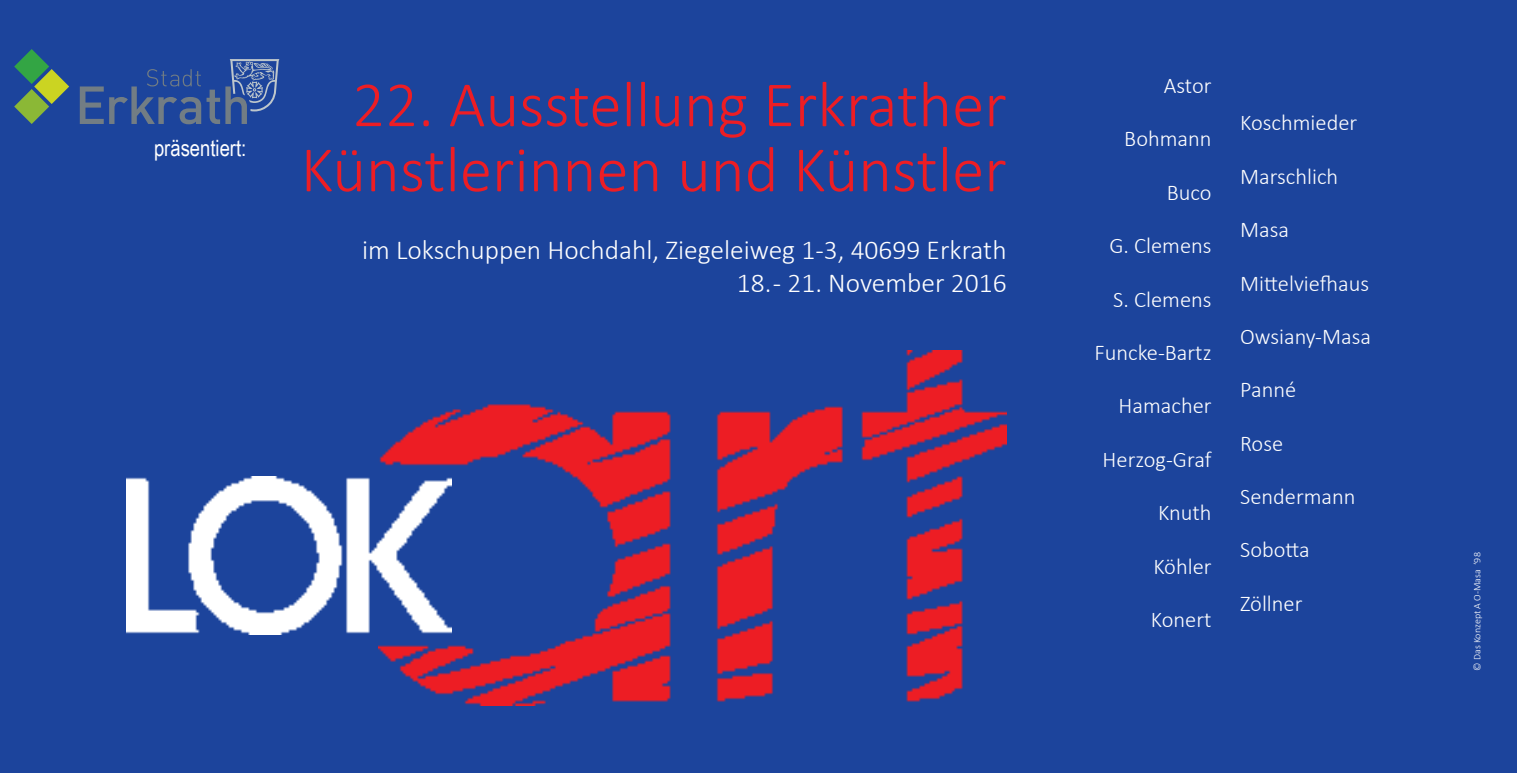
<style>
.page{position:relative;width:1517px;height:773px;background:#fff}
.page>*{position:absolute;margin:0;border:0;box-sizing:border-box;transform-origin:0 0}
.t1{font:300 65px/65px "Calibri";color:#ed1d24;text-align:right}
.t2{font:300 27.5px "Calibri";color:#fff}
.t3{font:300 22.5px "Calibri";color:#fff}
.t4{font:22.5px "Arial Narrow";color:#fff}
.t5{font:300 10px "Calibri";color:#fff}
</style>
<div class="page">
<div style="left:0;top:0;width:1517px;height:772px;background:#1c449c"></div>
<img style="left:379px;top:350px;width:627px;height:355px">
<img style="left:127px;top:476px;width:324px;height:158px">
<svg style="left:80px;top:59px;width:199px;height:65px"></svg>
<svg style="left:14px;top:49px;width:55px;height:75px"></svg>
<p class="t4" style="left:154px;top:131px;width:94px">präsentiert:</p>
<h1 class="t1" style="left:301px;top:71px;width:707px">22. Ausstellung Erkrather<br>Künstlerinnen und Künstler</h1>
<p class="t2" style="left:362px;top:233px;width:646px">im Lokschuppen Hochdahl, Ziegeleiweg 1-3, 40699 Erkrath</p>
<p class="t2" style="left:737px;top:266px;width:271px">18. - 21. November 2016</p>
<p class="t3" style="left:1163px;top:72px;width:49px">Astor</p>
<p class="t3" style="left:1124px;top:125px;width:89px">Bohmann</p>
<p class="t3" style="left:1166px;top:178px;width:46px">Buco</p>
<p class="t3" style="left:1109px;top:232px;width:104px">G. Clemens</p>
<p class="t3" style="left:1113px;top:285px;width:100px">S. Clemens</p>
<p class="t3" style="left:1094px;top:338px;width:119px">Funcke-Bartz</p>
<p class="t3" style="left:1118px;top:392px;width:95px">Hamacher</p>
<p class="t3" style="left:1102px;top:445px;width:110px">Herzog-Graf</p>
<p class="t3" style="left:1158px;top:498px;width:55px">Knuth</p>
<p class="t3" style="left:1153px;top:552px;width:60px">Köhler</p>
<p class="t3" style="left:1151px;top:605px;width:62px">Konert</p>
<p class="t3" style="left:1240px;top:109px;width:119px">Koschmieder</p>
<p class="t3" style="left:1240px;top:162px;width:100px">Marschlich</p>
<p class="t3" style="left:1240px;top:216px;width:50px">Masa</p>
<p class="t3" style="left:1240px;top:269px;width:130px">Mittelviefhaus</p>
<p class="t3" style="left:1240px;top:322px;width:132px">Owsiany-Masa</p>
<p class="t3" style="left:1240px;top:376px;width:58px">Panné</p>
<p class="t3" style="left:1240px;top:429px;width:45px">Rose</p>
<p class="t3" style="left:1240px;top:482px;width:117px">Sendermann</p>
<p class="t3" style="left:1240px;top:536px;width:71px">Sobotta</p>
<p class="t3" style="left:1240px;top:589px;width:64px">Zöllner</p>
<p class="t5" style="left:1471px;top:670px;width:120px;rotate:-90deg">© Das Konzept A O-Masa ‘98</p>
</div>
